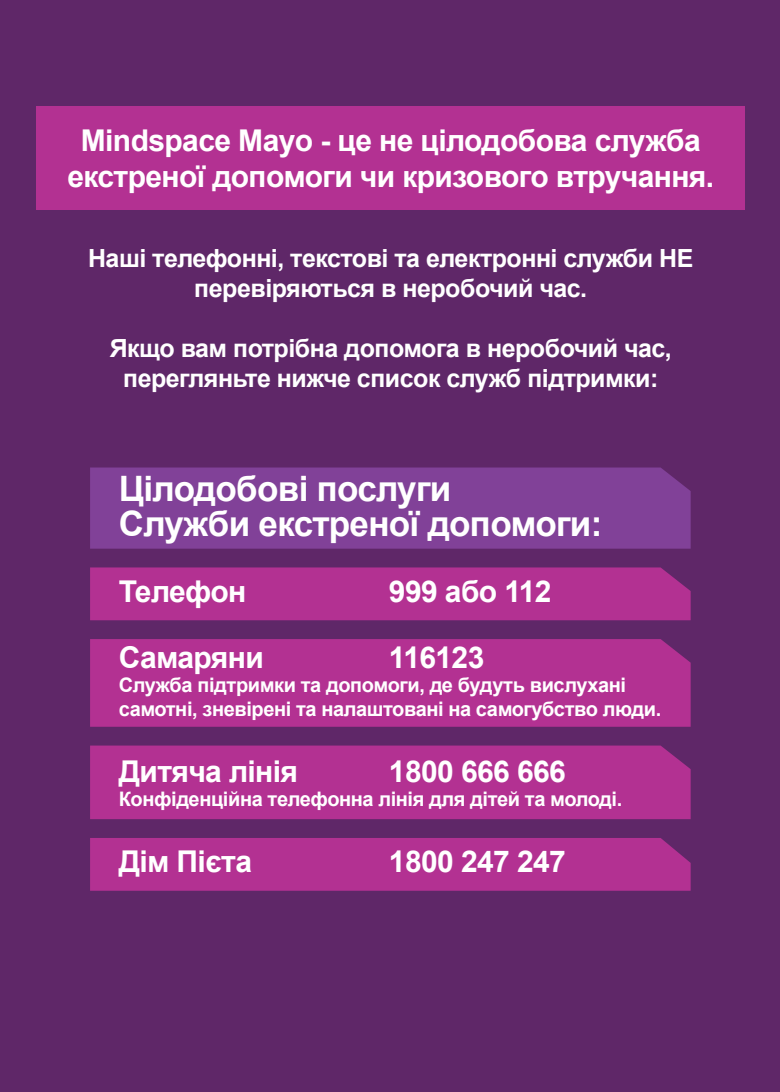
<style>
.page{position:relative;width:780px;height:1092px;background:#fff}
.page>*{position:absolute;margin:0;border:0;box-sizing:border-box;transform-origin:0 0}
.t1{font:700 35px "Arial";letter-spacing:-.02em;color:#fff}
.t2{font:700 30px/36px "Arial";letter-spacing:-.02em;color:#fff;text-align:center}
.t3{font:700 25px/30px "Arial";letter-spacing:-.02em;color:#fff;text-align:center}
.t4{font:700 20px/24px "Arial";letter-spacing:-.02em;color:#fff}
</style>
<div class="page">
<div style="left:0;top:0;width:780px;height:1091px;background:#5f2768"></div>
<div style="left:36px;top:106px;width:708px;height:104px;background:#b33192"></div>
<div style="left:90px;top:467px;width:600px;height:81px;background:#814198"></div>
<div style="left:90px;top:567px;width:600px;height:53px;background:#b33192"></div>
<div style="left:90px;top:639px;width:600px;height:87px;background:#b33192"></div>
<div style="left:90px;top:745px;width:600px;height:74px;background:#b33192"></div>
<div style="left:90px;top:838px;width:600px;height:52px;background:#b33192"></div>
<p class="t2" style="left:67px;top:123px;width:648px">Mindspace Mayo - це не цілодобова служба екстреної допомоги чи кризового втручання.</p>
<p class="t3" style="left:88px;top:243px;width:607px">Наші телефонні, текстові та електронні служби НЕ перевіряються в неробочий час.</p>
<p class="t3" style="left:110px;top:333px;width:563px">Якщо вам потрібна допомога в неробочий час, перегляньте нижче список служб підтримки:</p>
<p class="t1" style="left:119px;top:463px;width:334px">Цілодобові послуги</p>
<p class="t1" style="left:119px;top:498px;width:485px">Служби екстреної допомоги:</p>
<p class="t2" style="left:119px;top:573px;width:129px">Телефон</p>
<p class="t2" style="left:389px;top:573px;width:164px">999 або 112</p>
<p class="t2" style="left:119px;top:639px;width:146px">Самаряни</p>
<p class="t2" style="left:389px;top:639px;width:97px">116123</p>
<p class="t4" style="left:119px;top:672px;width:544px">Служба підтримки та допомоги, де будуть вислухані самотні, зневірені та налаштовані на самогубство люди.</p>
<p class="t2" style="left:119px;top:753px;width:181px">Дитяча лінія</p>
<p class="t2" style="left:389px;top:753px;width:178px">1800 666 666</p>
<p class="t4" style="left:119px;top:786px;width:505px">Конфіденційна телефонна лінія для дітей та молоді.</p>
<p class="t2" style="left:119px;top:843px;width:135px">Дім Пієта</p>
<p class="t2" style="left:389px;top:843px;width:178px">1800 247 247</p>
</div>
